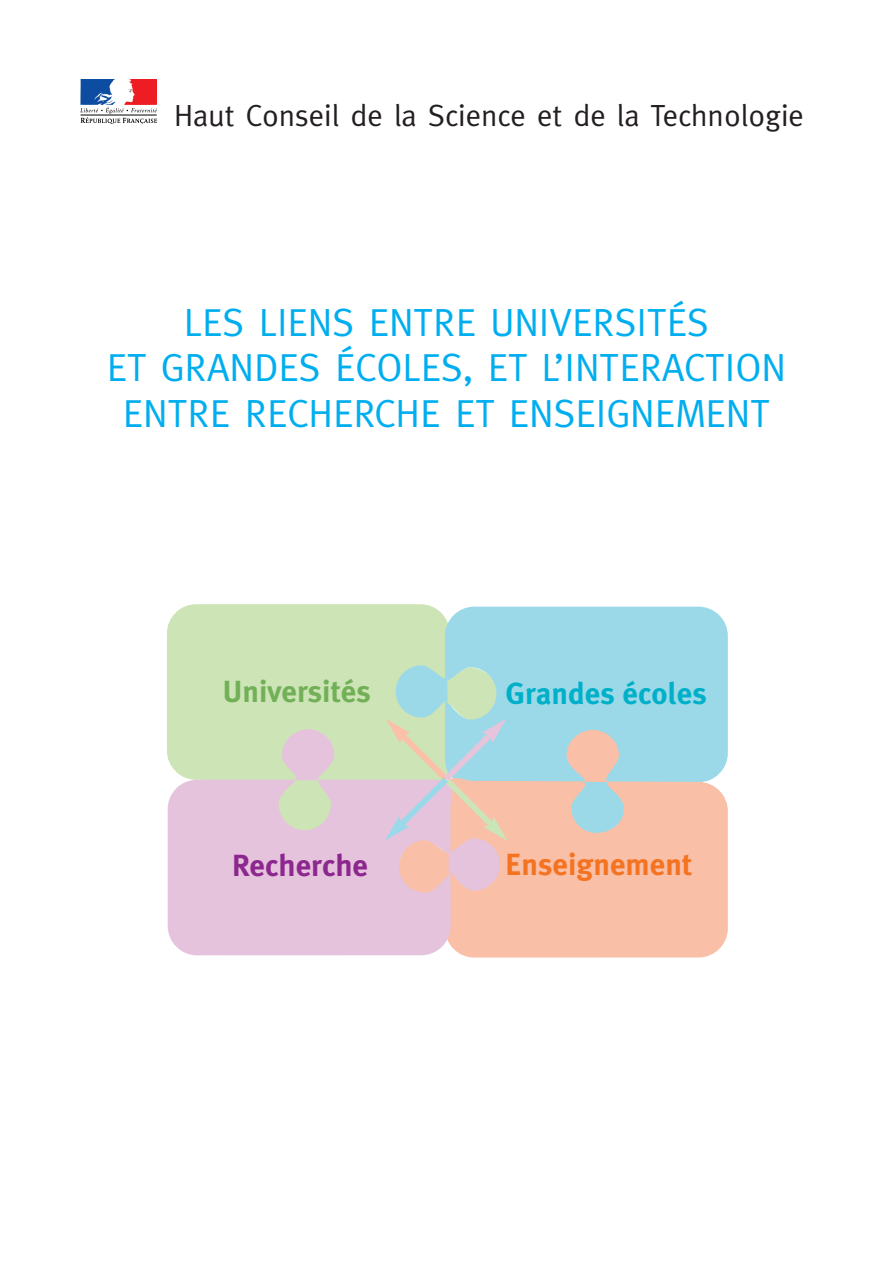
<style>
.page{position:relative;width:893px;height:1263px;background:#fff}
.page>*{position:absolute;margin:0;border:0;box-sizing:border-box;transform-origin:0 0}
.t1{font:39.3px/45.2px "Meta";color:#00aeef;text-align:center}
.t2{font:30.6px "Meta";color:#231f20}
.t3{font:700 30.6px "Meta Plus";color:#00b0c8}
.t4{font:700 30.6px "Meta Plus";color:#f47321}
.t5{font:700 30.6px "Meta Plus";color:#72b057}
.t6{font:700 30.6px "Meta Plus";color:#8c278f}
</style>
<div class="page">
<svg style="left:80px;top:79px;width:77px;height:45px"></svg>
<div style="left:167px;top:604px;width:278px;height:175px;background:#cce4b6"></div>
<div style="left:445px;top:607px;width:283px;height:168px;background:#9bd9e9"></div>
<div style="left:455px;top:775px;width:273px;height:182px;background:#f9bfa7"></div>
<svg style="left:566px;top:730px;width:59px;height:103px;background:#cacbc7"></svg>
<div style="left:168px;top:779px;width:287px;height:176px;background:#e6c3dc"></div>
<svg style="left:279px;top:728px;width:56px;height:102px;background:#d8d3c8"></svg>
<svg style="left:385px;top:665px;width:123px;height:229px;background:#d0cfc9"></svg>
<p class="t2" style="left:174px;top:97px;width:631px">Haut Conseil de la Science et de la Technologie</p>
<p class="t1" style="left:107px;top:300px;width:680px">LES LIENS ENTRE UNIVERSITÉS<br>ET GRANDES ÉCOLES, ET L’INTERACTION<br>ENTRE RECHERCHE ET ENSEIGNEMENT</p>
<p class="t5" style="left:222px;top:673px;width:150px">Universités</p>
<p class="t3" style="left:506px;top:676px;width:203px">Grandes écoles</p>
<p class="t6" style="left:232px;top:847px;width:138px">Recherche</p>
<p class="t4" style="left:505px;top:847px;width:188px">Enseignement</p>
</div>
